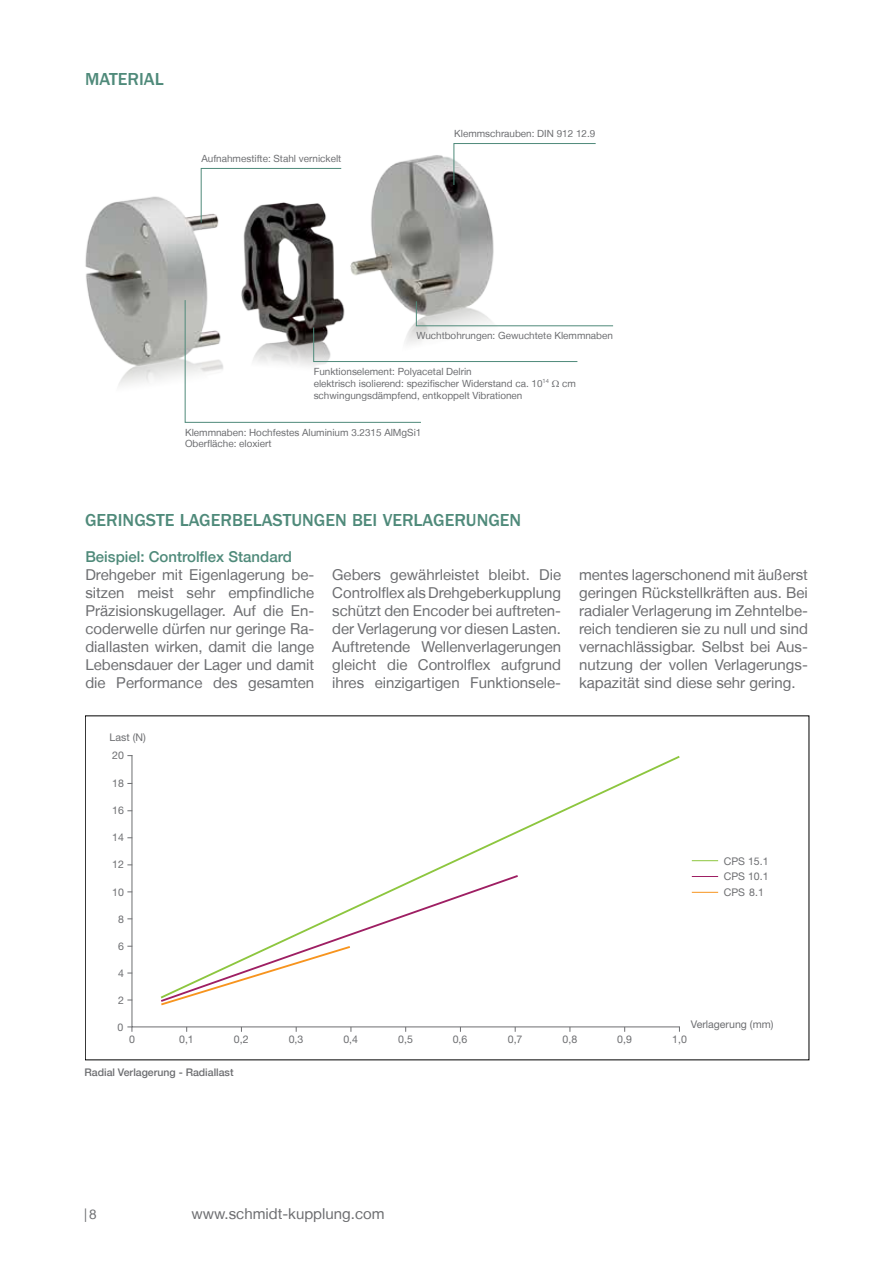
<style>
.page{position:relative;width:893px;height:1263px;background:#fff}
.page>*{position:absolute;margin:0;border:0;box-sizing:border-box;transform-origin:0 0}
.t1{font:500 18px "Franklin Gothic LT Pro";color:#4f8a7a}
.t2{font:15px/18px "Helvetica Neue LT";color:#6d6e71;text-align:justify}
.t3{font:500 15px "Helvetica Neue LT";color:#4f8a7a}
.t4{font:13.5px "Helvetica Neue LT";color:#6d6e71}
.t5{font:10.5px "Helvetica Neue LT";color:#6d6e71}
.t6{font:500 10.5px "Helvetica Neue LT";color:#6d6e71}
.t7{font:9.9px/11.9px "Helvetica Neue LT";color:#6d6e71}
</style>
<div class="page">
<img style="left:85px;top:155px;width:409px;height:268px">
<svg style="left:453px;top:143px;width:143px;height:42px"></svg>
<svg style="left:201px;top:168px;width:141px;height:55px"></svg>
<svg style="left:161px;top:1000px;width:18px;height:6px"></svg>
<svg style="left:692px;top:892px;width:26px;height:1px"></svg>
<svg style="left:692px;top:876px;width:26px;height:1px"></svg>
<svg style="left:692px;top:860px;width:26px;height:1px"></svg>
<hr style="left:131px;top:755px;width:1px;height:272px;background:#6d6e71">
<hr style="left:132px;top:1026px;width:548px;height:1px;background:#6d6e71">
<svg style="left:127px;top:1026px;width:5px;height:6px"></svg>
<svg style="left:160px;top:756px;width:520px;height:244px"></svg>
<svg style="left:185px;top:300px;width:429px;height:123px"></svg>
<p class="t1" style="left:85px;top:69px;width:80px">MATERIAL</p>
<p class="t7" style="left:201px;top:152px;width:141px">Aufnahmestifte: Stahl vernickelt</p>
<p class="t7" style="left:454px;top:127px;width:143px">Klemmschrauben: DIN 912 12.9</p>
<p class="t7" style="left:416px;top:329px;width:198px">Wuchtbohrungen: Gewuchtete Klemmnaben</p>
<p class="t7" style="left:314px;top:365px;width:237px">Funktionselement: Polyacetal Delrin<br>elektrisch isolierend: spezifischer Widerstand ca. 10<sup>14</sup></p>
<p class="t7" style="left:314px;top:389px;width:210px">schwingungsdämpfend, entkoppelt Vibrationen</p>
<p class="t7" style="left:185px;top:426px;width:238px">Klemmnaben: Hochfestes Aluminium 3.2315 AlMgSi1<br>Oberfläche: eloxiert</p>
<p class="t7" style="left:562px;top:377px;width:15px">cm</p>
<p class="t1" style="left:85px;top:510px;width:438px">GERINGSTE LAGERBELASTUNGEN BEI VERLAGERUNGEN</p>
<p class="t3" style="left:85px;top:548px;width:208px">Beispiel: Controlflex Standard</p>
<p class="t2" style="left:85px;top:566px;width:230px">Drehgeber mit Eigenlagerung be&shy;sitzen meist sehr empfindliche Präzisionskugellager. Auf die En&shy;coderwelle dürfen nur geringe Ra&shy;diallasten wirken, damit die lange Lebensdauer der Lager und damit die Performance des gesamten</p>
<p class="t2" style="left:332px;top:566px;width:230px">Gebers gewährleistet bleibt. Die Controlflex als Drehgeberkupplung schützt den Encoder bei auftreten&shy;der Verlagerung vor diesen Lasten.<br>Auftretende Wellenverlagerungen gleicht die Controlflex aufgrund ihres einzigartigen Funktionsele-</p>
<p class="t2" style="left:579px;top:566px;width:230px">mentes lagerschonend mit äußerst geringen Rückstellkräften aus. Bei radialer Verlagerung im Zehntelbe&shy;reich tendieren sie zu null und sind vernachlässigbar. Selbst bei Aus&shy;nutzung der vollen Verlagerungs&shy;kapazität sind diese sehr gering.</p>
<p class="t5" style="left:110px;top:731px;width:38px">Last (N)</p>
<p class="t5" style="left:112px;top:749px;width:13px">20</p>
<p class="t5" style="left:112px;top:777px;width:13px">18</p>
<p class="t5" style="left:112px;top:804px;width:13px">16</p>
<p class="t5" style="left:112px;top:831px;width:13px">14</p>
<p class="t5" style="left:112px;top:858px;width:13px">12</p>
<p class="t5" style="left:112px;top:885px;width:13px">10</p>
<p class="t5" style="left:118px;top:912px;width:7px">8</p>
<p class="t5" style="left:118px;top:939px;width:7px">6</p>
<p class="t5" style="left:118px;top:967px;width:7px">4</p>
<p class="t5" style="left:118px;top:994px;width:7px">2</p>
<p class="t5" style="left:117px;top:1021px;width:7px">0</p>
<p class="t5" style="left:724px;top:854px;width:46px">CPS 15.1</p>
<p class="t5" style="left:724px;top:886px;width:42px">CPS 8.1</p>
<p class="t5" style="left:724px;top:870px;width:46px">CPS 10.1</p>
<p class="t5" style="left:691px;top:1017px;width:84px">Verlagerung (mm)</p>
<p class="t5" style="left:129px;top:1033px;width:7px">0</p>
<p class="t5" style="left:179px;top:1033px;width:16px">0,1</p>
<p class="t5" style="left:234px;top:1033px;width:16px">0,2</p>
<p class="t5" style="left:289px;top:1033px;width:16px">0,3</p>
<p class="t5" style="left:343px;top:1033px;width:16px">0,4</p>
<p class="t5" style="left:398px;top:1033px;width:16px">0,5</p>
<p class="t5" style="left:453px;top:1033px;width:16px">0,6</p>
<p class="t5" style="left:508px;top:1033px;width:16px">0,7</p>
<p class="t5" style="left:563px;top:1033px;width:16px">0,8</p>
<p class="t5" style="left:617px;top:1033px;width:16px">0,9</p>
<p class="t5" style="left:672px;top:1033px;width:16px">1,0</p>
<p class="t6" style="left:84px;top:1066px;width:151px">Radial Verlagerung - Radiallast</p>
<p class="t4" style="left:84px;top:1206px;width:14px">|8</p>
<p class="t2" style="left:191px;top:1205px;width:195px">www.schmidt-kupplung.com</p>
</div>
